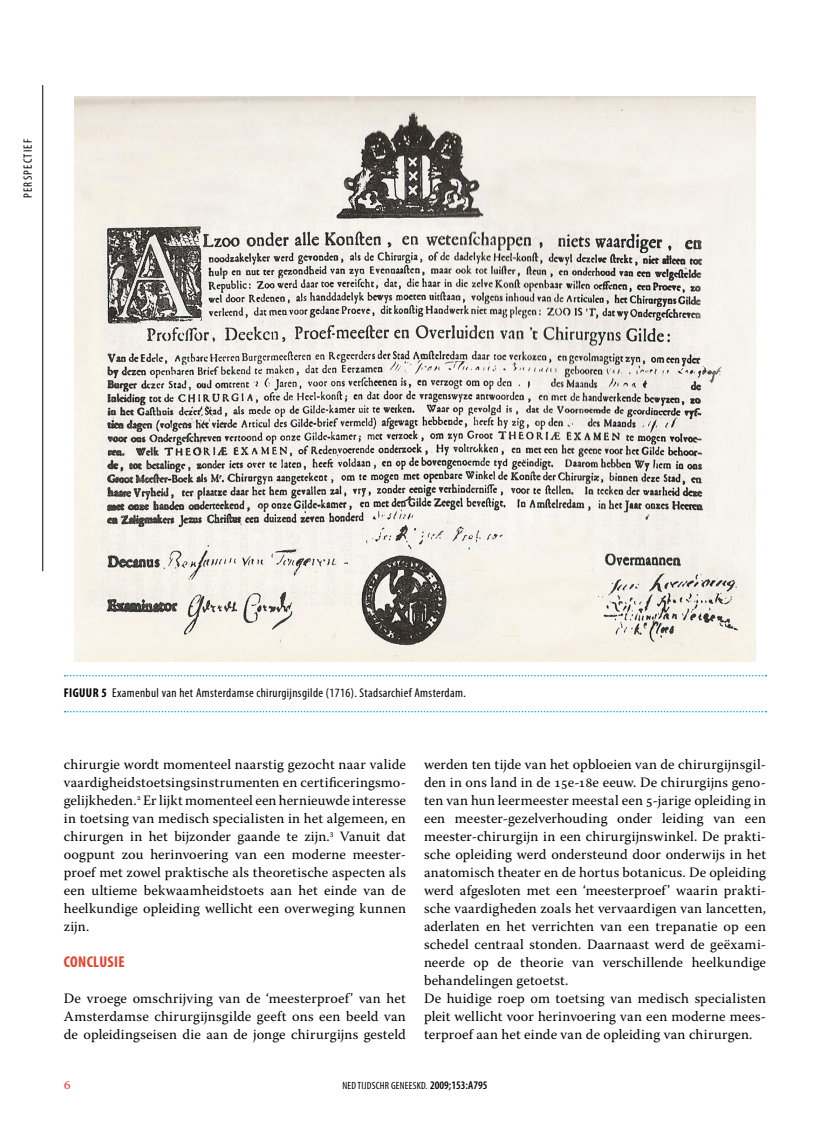
<style>
.page{position:relative;width:830px;height:1127px;background:#fff}
.page>*{position:absolute;margin:0;border:0;box-sizing:border-box;transform-origin:0 0}
.t1{font:700 condensed 15.75px "Myriad Pro";letter-spacing:.02em;color:#e6402c}
.t2{font:14.25px/18px "Warnock Pro";letter-spacing:.01em;color:#000;text-align:justify}
.t3{font:13.5px "Warnock Pro";color:#e6402c}
.t4{font:condensed 12.75px "Myriad Pro";letter-spacing:.03em;color:#000}
.t5{font:700 condensed 12.75px "Myriad Pro";color:#000}
.t6{font:condensed 12px "Myriad Pro";letter-spacing:.1em;color:#000}
.t7{font:condensed 10.5px "Myriad Pro";letter-spacing:.02em;color:#000}
.s1{font-weight:700}
.s2{font-weight:600;font-size:11.55px}
</style>
<div class="page">
<hr style="left:42px;top:85px;width:1px;height:486px;background:#000">
<svg style="left:65px;top:675px;width:701px;height:1px"></svg>
<svg style="left:65px;top:711px;width:701px;height:1px"></svg>
<img style="left:74px;top:97px;width:681px;height:564px">
<p class="t6" style="left:21px;top:198px;width:60px;rotate:-90deg">PERSPECTIEF</p>
<p class="t5" style="left:64px;top:686px;width:7px">FIGUUR</p>
<p class="t4" style="left:101px;top:686px;width:365px"><span class="s1">5</span> Examenbul van het Amsterdamse chirurgijnsgilde (1716). Stadsarchief Amsterdam.</p>
<p class="t2" style="left:64px;top:755px;width:343px">chirurgie wordt momenteel naarstig gezocht naar valide vaardigheidstoetsingsinstrumenten en certificeringsmo&shy;gelijkheden.<sup>2</sup> Er lijkt momenteel een hernieuwde interesse in toetsing van medisch specialisten in het algemeen, en chirurgen in het bijzonder gaande te zijn.<sup>3</sup> Vanuit dat oogpunt zou herinvoering van een moderne meester&shy;proef met zowel praktische als theoretische aspecten als een ultieme bekwaamheidstoets aan het einde van de heelkundige opleiding wellicht een overweging kunnen zijn.</p>
<p class="t1" style="left:64px;top:953px;width:62px">CONCLUSIE</p>
<p class="t2" style="left:64px;top:989px;width:343px">De vroege omschrijving van de ‘meesterproef’ van het Amsterdamse chirurgijnsgilde geeft ons een beeld van de opleidingseisen die aan de jonge chirurgijns gesteld</p>
<p class="t2" style="left:424px;top:755px;width:343px;text-align:left">werden ten tijde van het opbloeien van de chirurgijnsgil&shy;den in ons land in de 15e-18e eeuw. De chirurgijns geno&shy;ten van hun leermeester meestal een 5-jarige opleiding in een meester-gezelverhouding onder leiding van een meester-chirurgijn in een chirurgijnswinkel. De prakti&shy;sche opleiding werd ondersteund door onderwijs in het anatomisch theater en de hortus botanicus. De opleiding werd afgesloten met een ‘meesterproef’ waarin prakti&shy;sche vaardigheden zoals het vervaardigen van lancetten, aderlaten en het verrichten van een trepanatie op een schedel centraal stonden. Daarnaast werd de geëxami&shy;neerde op de theorie van verschillende heelkundige behandelingen getoetst.<br>De huidige roep om toetsing van medisch specialisten pleit wellicht voor herinvoering van een moderne mees&shy;terproef aan het einde van de opleiding van chirurgen.</p>
<p class="t3" style="left:64px;top:1076px;width:9px">6</p>
<p class="t7" style="left:342px;top:1080px;width:147px">NED TIJDSCHR GENEESKD. <span class="s2">2009;153:A795</span></p>
</div>
